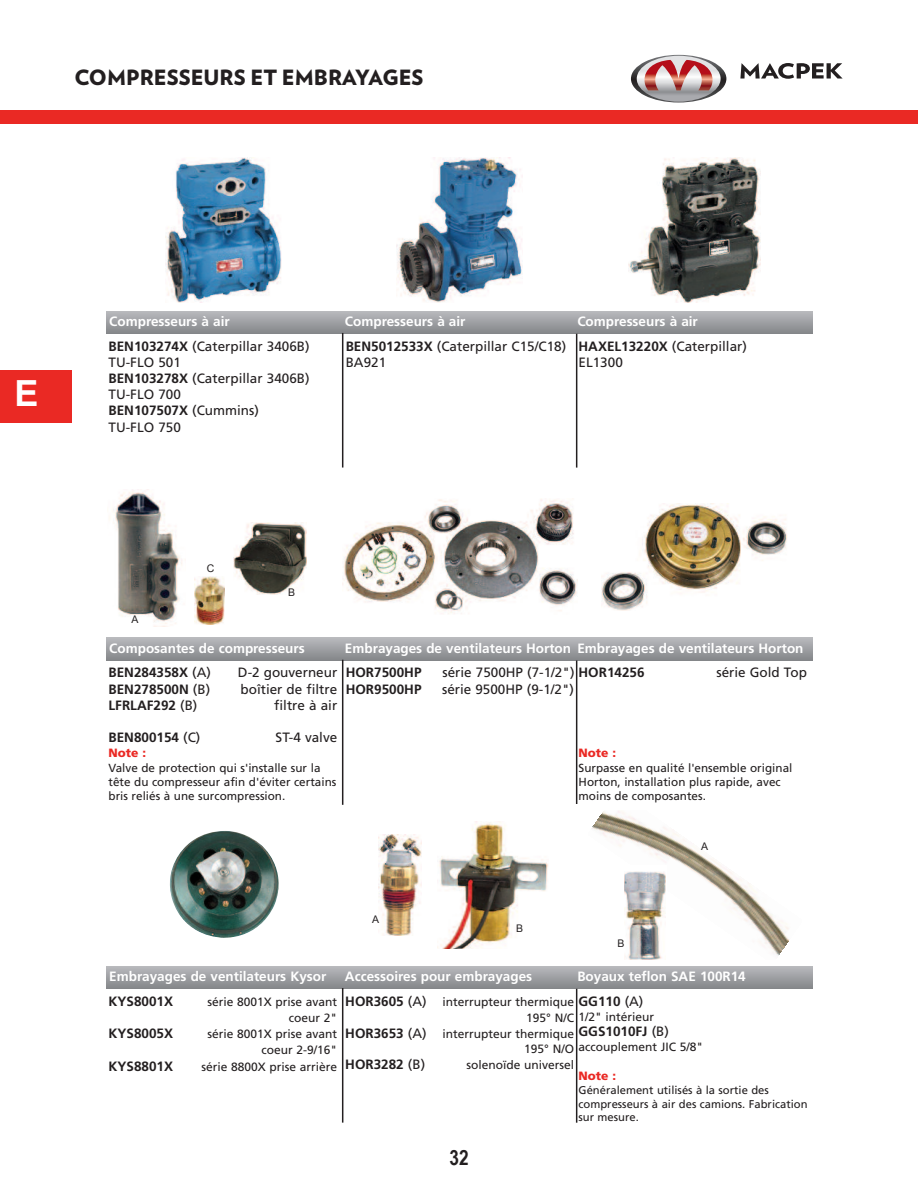
<style>
.page{position:relative;width:918px;height:1188px;background:#fff}
.page>*{position:absolute;margin:0;border:0;box-sizing:border-box;transform-origin:0 0}
.t1{font:700 36px "Arial";color:#fff}
.t2{font:900 21px "Verlag";color:#231f20}
.t3{font:700 21px "Arial Narrow";color:#231f20}
.t4{font:13.5px/16.2px "Frutiger";color:#231f20}
.t5{font:700 13.5px "Frutiger";color:#fff}
.t6{font:700 13.5px "Frutiger";color:#231f20}
.t7{font:12px/16.2px "Frutiger";color:#231f20;text-align:right}
.t8{font:900 12px "Frutiger";color:#ea2924}
.t9{font:11.7px/14.1px "Frutiger";color:#231f20}
.t10{font:11.25px/13.5px "Frutiger";color:#231f20}
.t11{font:10.5px "Arial";color:#231f20}
.s1{font-weight:700}
.s2{font-weight:400}
.s3{font-weight:700;font-size:13.5px}
.s4{font-size:13.5px}
</style>
<div class="page">
<img style="left:166px;top:157px;width:116px;height:146px">
<img style="left:397px;top:158px;width:126px;height:144px">
<div style="left:106px;top:311px;width:706px;height:22px;background:linear-gradient(to bottom,#b8b9bd,#888a8e)"></div>
<hr style="left:342px;top:333px;width:1px;height:135px;background:#231f20">
<hr style="left:576px;top:334px;width:1px;height:134px;background:#231f20">
<img style="left:109px;top:491px;width:73px;height:136px">
<img style="left:195px;top:576px;width:30px;height:48px">
<img style="left:234px;top:522px;width:72px;height:72px">
<img style="left:343px;top:499px;width:234px;height:115px">
<img style="left:602px;top:503px;width:185px;height:107px">
<div style="left:106px;top:638px;width:706px;height:22px;background:linear-gradient(to bottom,#b7b8bc,#888a8d)"></div>
<hr style="left:342px;top:660px;width:1px;height:145px;background:#231f20">
<hr style="left:576px;top:660px;width:1px;height:144px;background:#231f20">
<img style="left:378px;top:835px;width:43px;height:100px">
<img style="left:437px;top:822px;width:112px;height:126px">
<img style="left:591px;top:811px;width:199px;height:145px">
<div style="left:106px;top:966px;width:706px;height:22px;background:linear-gradient(to bottom,#b8b9bd,#888a8e)"></div>
<hr style="left:342px;top:988px;width:1px;height:135px;background:#231f20">
<hr style="left:576px;top:989px;width:1px;height:134px;background:#231f20">
<svg style="left:631px;top:55px;width:95px;height:48px"></svg>
<svg style="left:740px;top:63px;width:103px;height:16px"></svg>
<div style="left:0;top:110px;width:918px;height:13px;background:#ea2924"></div>
<img style="left:628px;top:157px;width:133px;height:146px">
<img style="left:170px;top:831px;width:109px;height:107px">
<div style="left:614px;top:866px;width:53px;height:93px;background:#fff"></div>
<img style="left:624px;top:871px;width:42px;height:88px">
<div style="left:0;top:370px;width:72px;height:53px;background:#ea2924"></div>
<h2 class="t2" style="left:74px;top:69px;width:351px">COMPRESSEURS ET EMBRAYAGES</h2>
<h1 class="t1" style="left:15px;top:373px;width:26px">E</h1>
<p class="t5" style="left:109px;top:316px;width:122px">Compresseurs à air</p>
<p class="t5" style="left:345px;top:316px;width:122px">Compresseurs à air</p>
<p class="t5" style="left:577px;top:316px;width:122px">Compresseurs à air</p>
<p class="t4" style="left:109px;top:339px;width:203px"><span class="s1">BEN103274X</span> (Caterpillar 3406B)<br>TU-FLO 501<br><span class="s1">BEN103278X</span> (Caterpillar 3406B)<br>TU-FLO 700<br><span class="s1">BEN107507X</span> (Cummins)<br>TU-FLO 750</p>
<p class="t4" style="left:346px;top:339px;width:222px"><span class="s1">BEN5012533X</span> (Caterpillar C15/C18)<br>BA921</p>
<p class="t4" style="left:579px;top:339px;width:170px"><span class="s1">HAXEL13220X</span> (Caterpillar)<br>EL1300</p>
<p class="t11" style="left:131px;top:614px;width:9px">A</p>
<p class="t11" style="left:207px;top:563px;width:9px">C</p>
<p class="t11" style="left:288px;top:587px;width:9px">B</p>
<p class="t5" style="left:109px;top:643px;width:197px">Composantes de compresseurs</p>
<p class="t5" style="left:345px;top:643px;width:460px">Embrayages de ventilateurs Horton Embrayages de ventilateurs Horton</p>
<p class="t6" style="left:109px;top:667px;width:104px">BEN284358X <span class="s2">(A)</span></p>
<p class="t4" style="left:238px;top:666px;width:101px">D-2 gouverneur</p>
<p class="t6" style="left:109px;top:684px;width:103px">BEN278500N <span class="s2">(B)</span></p>
<p class="t4" style="left:241px;top:682px;width:98px">boîtier de filtre</p>
<p class="t6" style="left:109px;top:700px;width:90px">LFRLAF292 <span class="s2">(B)</span></p>
<p class="t4" style="left:274px;top:698px;width:65px">filtre à air</p>
<p class="t6" style="left:109px;top:732px;width:93px">BEN800154 <span class="s2">(C)</span></p>
<p class="t4" style="left:276px;top:731px;width:63px">ST-4 valve</p>
<p class="t8" style="left:109px;top:748px;width:39px">Note :</p>
<p class="t9" style="left:109px;top:761px;width:229px">Valve de protection qui s'installe sur la tête du compresseur afin d'éviter certains bris reliés à une surcompression.</p>
<p class="t6" style="left:346px;top:667px;width:77px">HOR7500HP</p>
<p class="t4" style="left:442px;top:666px;width:204px">série 7500HP (7-1/2") <span class="s1">HOR14256</span></p>
<p class="t6" style="left:346px;top:684px;width:77px">HOR9500HP</p>
<p class="t4" style="left:442px;top:682px;width:134px">série 9500HP (9-1/2")</p>
<p class="t4" style="left:716px;top:666px;width:92px">série Gold Top</p>
<p class="t8" style="left:579px;top:748px;width:39px">Note :</p>
<p class="t9" style="left:579px;top:761px;width:215px">Surpasse en qualité l'ensemble original<br>Horton, installation plus rapide, avec moins de composantes.</p>
<p class="t11" style="left:701px;top:840px;width:9px">A</p>
<p class="t11" style="left:372px;top:913px;width:9px">A</p>
<p class="t11" style="left:516px;top:922px;width:9px">B</p>
<p class="t11" style="left:617px;top:938px;width:9px">B</p>
<p class="t5" style="left:109px;top:971px;width:219px">Embrayages de ventilateurs Kysor</p>
<p class="t5" style="left:345px;top:971px;width:189px">Accessoires pour embrayages</p>
<p class="t5" style="left:577px;top:971px;width:170px">Boyaux teflon SAE 100R14</p>
<p class="t6" style="left:109px;top:996px;width:66px">KYS8001X</p>
<p class="t7" style="left:208px;top:994px;width:131px">série 8001X prise avant coeur 2"</p>
<p class="t6" style="left:109px;top:1028px;width:66px">KYS8005X</p>
<p class="t7" style="left:208px;top:1027px;width:131px">série 8001X prise avant coeur 2-9/16"</p>
<p class="t6" style="left:109px;top:1060px;width:66px">KYS8801X</p>
<p class="t7" style="left:202px;top:1059px;width:137px">série 8800X prise arrière</p>
<p class="t7" style="left:526px;top:995px;width:130px;line-height:15.1px;text-align:left;text-indent:-181px"><span class="s3">HOR3605</span> <span class="s4">(A)</span> interrupteur thermique<br>195° N/C 1/2" intérieur</p>
<p class="t7" style="left:345px;top:1027px;width:230px;line-height:15.1px"><span class="s3">HOR3653</span> <span class="s4">(A)</span> interrupteur thermique<br>195° N/O</p>
<p class="t6" style="left:345px;top:1059px;width:81px">HOR3282 <span class="s2">(B)</span></p>
<p class="t7" style="left:466px;top:1057px;width:109px">solenoïde universel</p>
<p class="t6" style="left:579px;top:996px;width:66px">GG110 <span class="s2">(A)</span></p>
<p class="t6" style="left:579px;top:1026px;width:92px">GGS1010FJ <span class="s2">(B)</span></p>
<p class="t7" style="left:579px;top:1040px;width:126px">accouplement JIC 5/8"</p>
<p class="t8" style="left:579px;top:1071px;width:39px">Note :</p>
<p class="t10" style="left:579px;top:1084px;width:231px">Généralement utilisés à la sortie des compresseurs à air des camions. Fabrication sur mesure.</p>
<h2 class="t3" style="left:449px;top:1145px;width:21px">32</h2>
</div>
